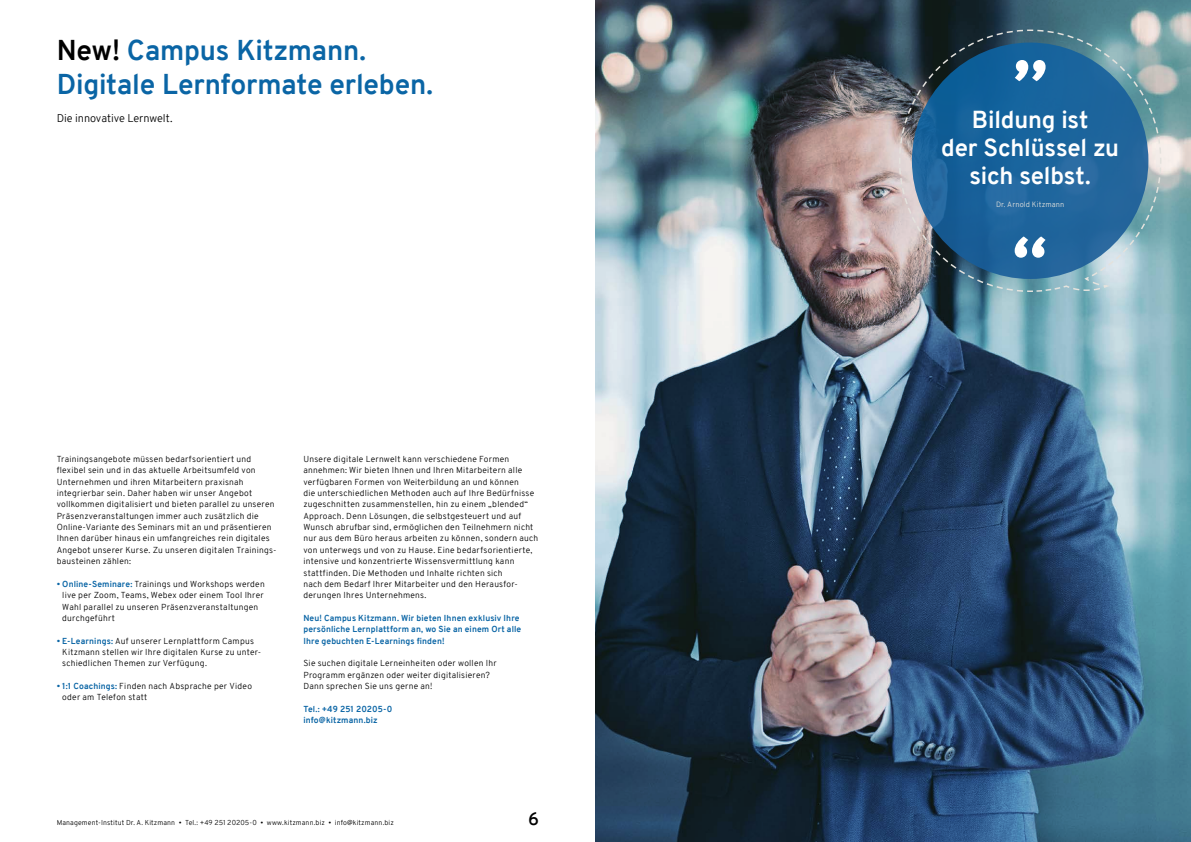
<style>
.page{position:relative;width:1191px;height:842px;background:#fff}
.page>*{position:absolute;margin:0;border:0;box-sizing:border-box;transform-origin:0 0}
.t1{font:700 28px/34px "Overpass";letter-spacing:-.005em;color:#0a65a5}
.t2{font:700 24px/28.3px "Overpass";letter-spacing:-.01em;color:#fff;text-align:center}
.t3{font:600 18px "Overpass";color:#000}
.t4{font:300 11px "Overpass";letter-spacing:-.005em;color:#000}
.t5{font:300 8.5px/11.3px "Overpass";letter-spacing:.03em;color:#000}
.t6{font:700 8.5px/11.3px "Overpass";letter-spacing:.015em;color:#0a65a5}
.t7{font:300 7.5px "Overpass";letter-spacing:.015em;color:#e4e2dd}
.t8{font:300 7px "Overpass";letter-spacing:.015em;color:#000}
.s1{color:#000}
.s2{font-weight:700;color:#0a65a5}
</style>
<div class="page">
<img style="left:595px;top:0;width:596px;height:842px">
<svg style="left:898px;top:157px;width:264px;height:136px"></svg>
<svg style="left:898px;top:29px;width:264px;height:128px"></svg>
<svg style="left:898px;top:164px;width:164px;height:129px"></svg>
<h1 class="t1" style="left:57px;top:33px;width:378px"><span class="s1">New!</span> Campus Kitzmann.<br>Digitale Lernformate erleben.</h1>
<p class="t4" style="left:57px;top:110px;width:117px">Die innovative Lernwelt.</p>
<h2 class="t2" style="left:941px;top:105px;width:179px">Bildung ist<br>der Schlüssel zu sich selbst.</h2>
<p class="t7" style="left:996px;top:199px;width:70px">Dr. Arnold Kitzmann</p>
<p class="t5" style="left:57px;top:453px;width:221px">Trainingsangebote müssen bedarfsorientiert und flexibel sein und in das aktuelle Arbeitsumfeld von Unternehmen und ihren Mitarbeitern praxisnah integrierbar sein. Daher haben wir unser Angebot vollkommen digitalisiert und bieten parallel zu unseren Präsenzveranstaltungen immer auch zusätzlich die Online-Variante des Seminars mit an und präsentieren Ihnen darüber hinaus ein umfangreiches rein digitales Angebot unserer Kurse. Zu unseren digitalen Trainings&shy;bausteinen zählen:</p>
<p class="t5" style="left:62px;top:578px;width:204px;text-indent:-6px"><span class="s2">• Online-Seminare:</span> Trainings und Workshops werden live per Zoom, Teams, Webex oder einem Tool Ihrer Wahl parallel zu unseren Präsenzveranstaltungen durchgeführt</p>
<p class="t5" style="left:62px;top:635px;width:200px;text-indent:-6px"><span class="s2">• E-Learnings:</span> Auf unserer Lernplattform Campus<br>Kitzmann stellen wir Ihre digitalen Kurse zu unter&shy;schiedlichen Themen zur Verfügung.</p>
<p class="t5" style="left:62px;top:680px;width:191px;text-indent:-6px"><span class="s2">• 1:1 Coachings:</span> Finden nach Absprache per Video oder am Telefon statt</p>
<p class="t5" style="left:303px;top:453px;width:236px">Unsere digitale Lernwelt kann verschiedene Formen annehmen: Wir bieten Ihnen und Ihren Mitarbeitern alle verfügbaren Formen von Weiterbildung an und können<br>die unterschiedlichen Methoden auch auf Ihre Bedürfnisse zugeschnitten zusammenstellen, hin zu einem „blended“ Approach. Denn Lösungen, die selbstgesteuert und auf Wunsch abrufbar sind, ermöglichen den Teilnehmern nicht nur aus dem Büro heraus arbeiten zu können, sondern auch von unterwegs und von zu Hause. Eine bedarfsorientierte, intensive und konzentrierte Wissensvermittlung kann stattfinden. Die Methoden und Inhalte richten sich<br>nach dem Bedarf Ihrer Mitarbeiter und den Herausfor&shy;derungen Ihres Unternehmens.</p>
<p class="t6" style="left:303px;top:612px;width:219px">Neu! Campus Kitzmann. Wir bieten Ihnen exklusiv Ihre persönliche Lernplattform an, wo Sie an einem Ort alle<br>Ihre gebuchten E-Learnings finden!</p>
<p class="t5" style="left:303px;top:658px;width:195px">Sie suchen digitale Lerneinheiten oder wollen Ihr<br>Programm ergänzen oder weiter digitalisieren?<br>Dann sprechen Sie uns gerne an!</p>
<p class="t6" style="left:303px;top:703px;width:90px">Tel.: +49 251 20205-0 info@kitzmann.biz</p>
<p class="t8" style="left:57px;top:817px;width:339px">Management-Institut Dr. A. Kitzmann • Tel.: +49 251 20205-0 • www.kitzmann.biz • info@kitzmann.biz</p>
<h3 class="t3" style="left:528px;top:806px;width:12px">6</h3>
</div>
